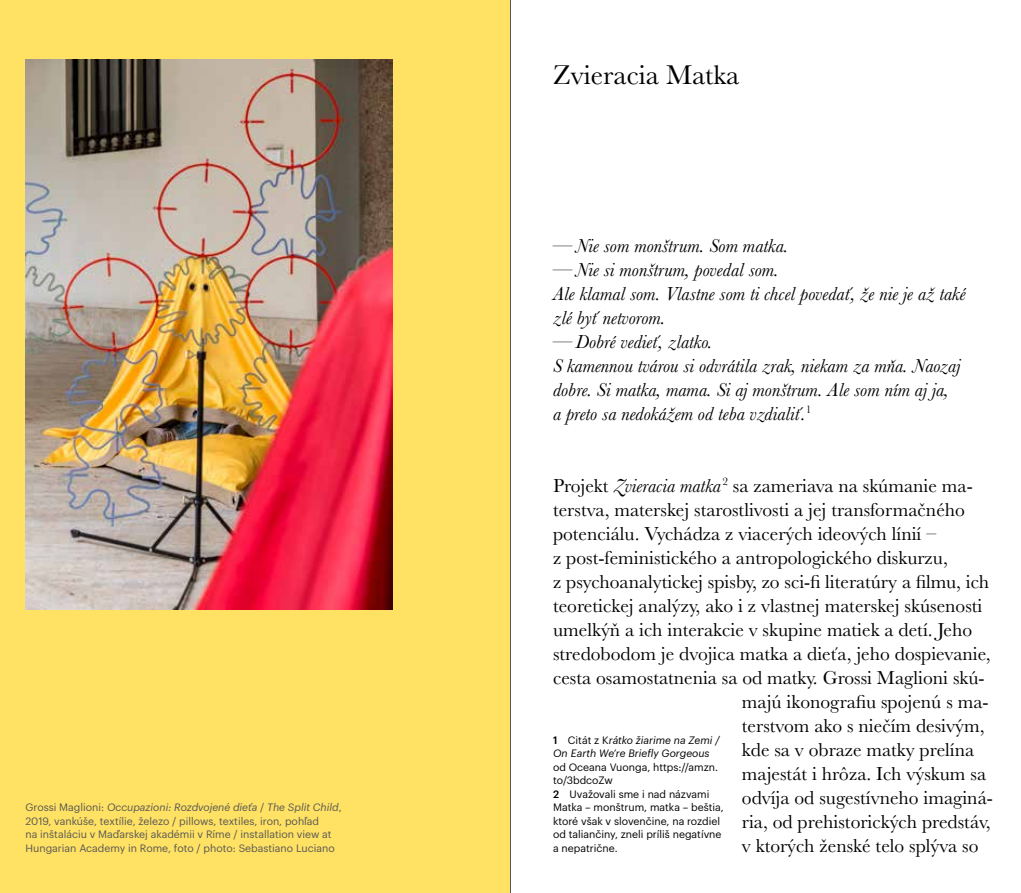
<style>
.page{position:relative;width:1021px;height:893px;background:#fff}
.page>*{position:absolute;margin:0;border:0;box-sizing:border-box;transform-origin:0 0}
.t1{font:28.2px "Baskerville";color:#000}
.t2{font:19.5px "Baskerville";color:#000}
.t3{font:italic 19.5px/24px "Baskerville";color:#000}
.t4{font:10.5px/13.5px "Graphik";color:#575756}
.t5{font:10.5px/13.5px "Graphik";color:#000}
.t6{font:italic 10.5px/13.5px "Graphik";color:#000}
.s1{font-style:italic}
.s2{font-weight:500;font-style:normal}
.s3{font-style:normal}
.s4{font-weight:500}
</style>
<div class="page">
<div style="left:0;top:0;width:510px;height:893px;background:#ffe163"></div>
<img style="left:26px;top:60px;width:366px;height:549px">
<hr style="left:510px;top:0;width:1px;height:893px;background:#575756">
<p class="t4" style="left:26px;top:800px;width:317px">Grossi Maglioni: <span class="s1">Occupazioni: Rozdvojené dieťa</span> / <span class="s1">The Split Child</span>, 2019, vankúše, textílie, železo / pillows, textiles, iron, pohľad<br>na inštaláciu v Maďarskej akadémii v Ríme / installation view at Hungarian Academy in Rome, foto / photo: Sebastiano Luciano</p>
<h1 class="t1" style="left:553px;top:56px;width:188px">Zvieracia Matka</h1>
<p class="t3" style="left:553px;top:233px;width:237px">— Nie som monštrum. Som matka.</p>
<p class="t3" style="left:553px;top:257px;width:414px">— Nie si monštrum, povedal som.<br>Ale klamal som. Vlastne som ti chcel povedať, že nie je až také zlé byť netvorom.</p>
<p class="t3" style="left:553px;top:329px;width:409px">— Dobré vedieť, zlatko.<br>S kamennou tvárou si odvrátila zrak, niekam za mňa. Naozaj dobre. Si matka, mama. Si aj monštrum. Ale som ním aj ja, a preto sa nedokážem od teba vzdialiť.<sup>1</sup></p>
<p class="t2" style="left:553px;top:473px;width:421px">Projekt <span class="s1">Zvieracia matka</span><sup>2</sup> sa zameriava na skúmanie ma-</p>
<p class="t2" style="left:553px;top:497px;width:413px">terstva, materskej starostlivosti a jej transformačného</p>
<p class="t2" style="left:553px;top:521px;width:384px">potenciálu. Vychádza z viacerých ideových línií –</p>
<p class="t2" style="left:553px;top:545px;width:396px">z post-feministického a antropologického diskurzu,</p>
<p class="t2" style="left:553px;top:569px;width:438px">z psychoanalytickej spisby, zo sci-fi literatúry a filmu, ich</p>
<p class="t2" style="left:553px;top:593px;width:431px">teoretickej analýzy, ako i z vlastnej materskej skúsenosti</p>
<p class="t2" style="left:553px;top:617px;width:420px">umelkýň a ich interakcie v skupine matiek a detí. Jeho</p>
<p class="t2" style="left:553px;top:641px;width:439px">stredobodom je dvojica matka a dieťa, jeho dospievanie,</p>
<p class="t2" style="left:553px;top:665px;width:433px">cesta osamostatnenia sa od matky. Grossi Maglioni skú-</p>
<p class="t2" style="left:742px;top:689px;width:248px">majú ikonografiu spojenú s ma-</p>
<p class="t2" style="left:742px;top:713px;width:244px">terstvom ako s niečím desivým,</p>
<p class="t2" style="left:742px;top:737px;width:234px">kde sa v obraze matky prelína</p>
<p class="t2" style="left:742px;top:761px;width:246px">majestát i hrôza. Ich výskum sa</p>
<p class="t2" style="left:742px;top:785px;width:252px">odvíja od sugestívneho imaginá-</p>
<p class="t2" style="left:742px;top:809px;width:250px">ria, od prehistorických predstáv,</p>
<p class="t2" style="left:742px;top:833px;width:238px">v ktorých ženské telo splýva so</p>
<p class="t6" style="left:553px;top:732px;width:168px"><span class="s2">1</span> <span class="s3">Citát z K</span>rátko žiarime na Zemi /<br>On Earth We’re Briefly Gorgeous</p>
<p class="t5" style="left:553px;top:759px;width:172px">od Oceana Vuonga, https://amzn. to/3bdcoZw<br><span class="s4">2</span> Uvažovali sme i nad názvami<br>Matka – monštrum, matka – beštia, ktoré však v slovenčine, na rozdiel od taliančiny, zneli príliš negatívne a nepatrične.</p>
</div>
